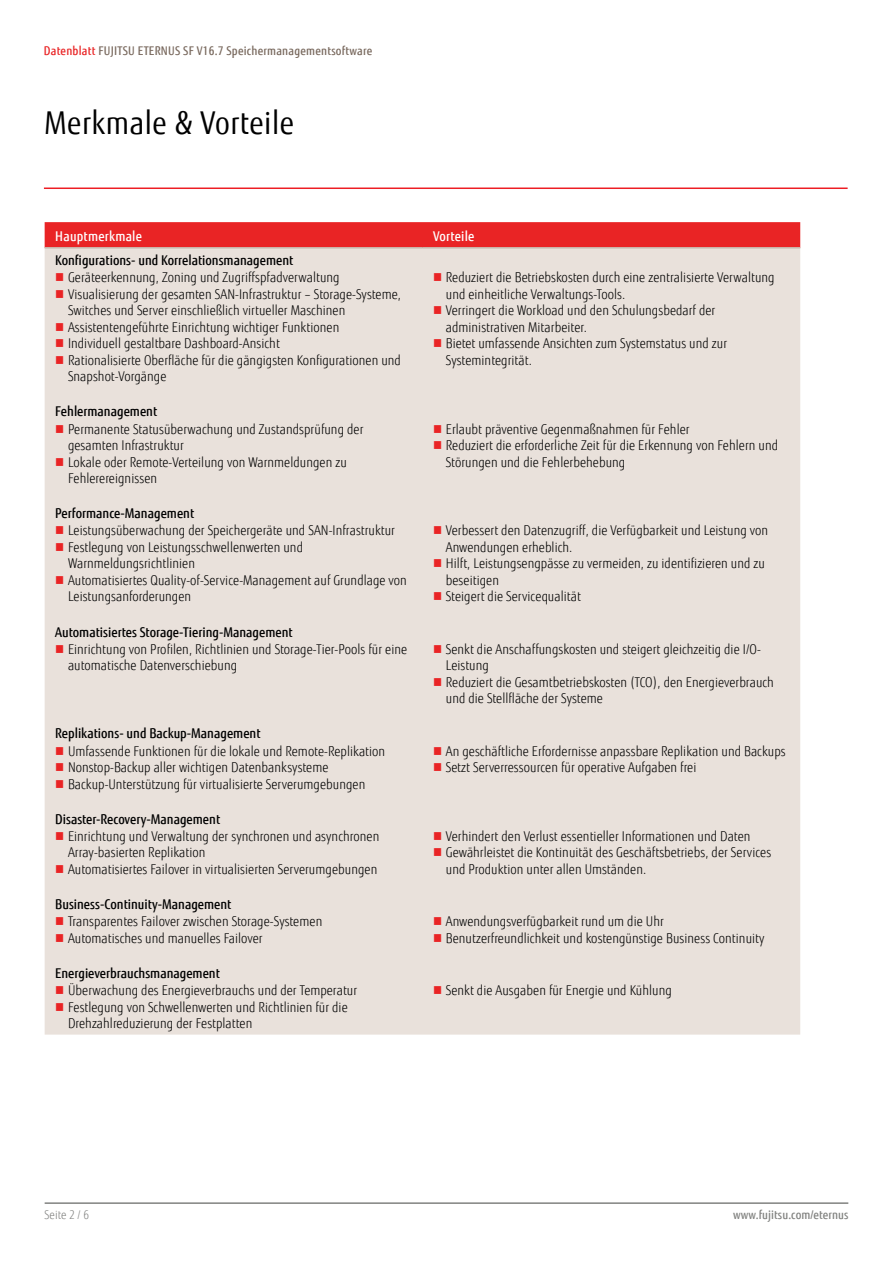
<style>
.page{position:relative;width:893px;height:1263px;background:#fff}
.page>*{position:absolute;margin:0;border:0;box-sizing:border-box;transform-origin:0 0}
.t1{font:31.5px "Fujitsu Sans";letter-spacing:.02em;color:#000;scale:.9 1}
.t2{font:300 13.5px/16.5px "Fujitsu Sans";letter-spacing:.005em;color:#000;scale:.9 1}
.t3{font:500 13.5px "Fujitsu Sans";color:#000;scale:.9 1}
.t4{font:500 13.5px "Fujitsu Sans";letter-spacing:.02em;color:#fff;scale:.9 1}
.t5{font:500 12px "Fujitsu Sans";letter-spacing:.02em;color:#79695e;scale:.9 1}
.t6{font:500 12px "Fujitsu Sans";letter-spacing:.005em;color:#818280;scale:.9 1}
.t7{font:300 12px "Fujitsu Sans";letter-spacing:.005em;color:#818280;scale:.9 1}
.s1{color:#e92425}
</style>
<div class="page">
<hr style="left:45px;top:1202px;width:803px;height:2px;background:#818280">
<div style="left:45px;top:222px;width:755px;height:25px;background:#e92425"></div>
<div style="left:45px;top:249px;width:755px;height:785px;background:#e9e1db"></div>
<hr style="left:45px;top:247px;width:377px;height:2px;background:#c9bbb0">
<hr style="left:422px;top:247px;width:378px;height:2px;background:#c9bbb0">
<hr style="left:44px;top:187px;width:804px;height:2px;background:#ed1d24">
<svg style="left:56px;top:273px;width:7px;height:8px"></svg>
<svg style="left:56px;top:290px;width:7px;height:8px"></svg>
<svg style="left:56px;top:323px;width:7px;height:8px"></svg>
<svg style="left:56px;top:339px;width:7px;height:8px"></svg>
<svg style="left:56px;top:356px;width:7px;height:8px"></svg>
<svg style="left:434px;top:273px;width:7px;height:8px"></svg>
<svg style="left:434px;top:306px;width:7px;height:8px"></svg>
<svg style="left:434px;top:339px;width:7px;height:8px"></svg>
<svg style="left:56px;top:425px;width:7px;height:7px"></svg>
<svg style="left:56px;top:458px;width:7px;height:7px"></svg>
<svg style="left:434px;top:425px;width:7px;height:7px"></svg>
<svg style="left:434px;top:441px;width:7px;height:8px"></svg>
<svg style="left:56px;top:526px;width:7px;height:8px"></svg>
<svg style="left:56px;top:543px;width:7px;height:8px"></svg>
<svg style="left:56px;top:576px;width:7px;height:8px"></svg>
<svg style="left:434px;top:526px;width:7px;height:8px"></svg>
<svg style="left:434px;top:559px;width:7px;height:8px"></svg>
<svg style="left:434px;top:592px;width:7px;height:8px"></svg>
<svg style="left:56px;top:645px;width:7px;height:8px"></svg>
<svg style="left:434px;top:645px;width:7px;height:8px"></svg>
<svg style="left:434px;top:678px;width:7px;height:8px"></svg>
<svg style="left:56px;top:747px;width:7px;height:8px"></svg>
<svg style="left:56px;top:763px;width:7px;height:8px"></svg>
<svg style="left:56px;top:780px;width:7px;height:7px"></svg>
<svg style="left:434px;top:747px;width:7px;height:8px"></svg>
<svg style="left:434px;top:763px;width:7px;height:8px"></svg>
<svg style="left:56px;top:832px;width:7px;height:8px"></svg>
<svg style="left:56px;top:865px;width:7px;height:8px"></svg>
<svg style="left:434px;top:832px;width:7px;height:8px"></svg>
<svg style="left:434px;top:848px;width:7px;height:8px"></svg>
<svg style="left:56px;top:917px;width:7px;height:8px"></svg>
<svg style="left:56px;top:934px;width:7px;height:8px"></svg>
<svg style="left:434px;top:917px;width:7px;height:8px"></svg>
<svg style="left:434px;top:934px;width:7px;height:8px"></svg>
<svg style="left:56px;top:986px;width:7px;height:8px"></svg>
<svg style="left:56px;top:1003px;width:7px;height:8px"></svg>
<svg style="left:434px;top:986px;width:7px;height:8px"></svg>
<p class="t5" style="left:44px;top:43px;width:366px"><span class="s1">Datenblatt</span> FUJITSU ETERNUS SF V16.7 Speichermanagementsoftware</p>
<h1 class="t1" style="left:45px;top:104px;width:279px">Merkmale &amp; Vorteile</h1>
<p class="t4" style="left:55px;top:228px;width:98px">Hauptmerkmale</p>
<p class="t4" style="left:433px;top:228px;width:48px">Vorteile</p>
<p class="t3" style="left:55px;top:252px;width:266px">Konfigurations- und Korrelationsmanagement</p>
<p class="t2" style="left:68px;top:269px;width:372px">Geräteerkennung, Zoning und Zugriffspfadverwaltung Visualisierung der gesamten SAN-Infrastruktur – Storage-Systeme, Switches und Server einschließlich virtueller Maschinen Assistentengeführte Einrichtung wichtiger Funktionen<br>Individuell gestaltbare Dashboard-Ansicht<br>Rationalisierte Oberfläche für die gängigsten Konfigurationen und Snapshot-Vorgänge</p>
<p class="t2" style="left:446px;top:269px;width:367px">Reduziert die Betriebskosten durch eine zentralisierte Verwaltung und einheitliche Verwaltungs-Tools.<br>Verringert die Workload und den Schulungsbedarf der administrativen Mitarbeiter.<br>Bietet umfassende Ansichten zum Systemstatus und zur Systemintegrität.</p>
<p class="t3" style="left:55px;top:403px;width:115px">Fehlermanagement</p>
<p class="t2" style="left:68px;top:421px;width:330px">Permanente Statusüberwachung und Zustandsprüfung der gesamten Infrastruktur<br>Lokale oder Remote-Verteilung von Warnmeldungen zu Fehlerereignissen</p>
<p class="t2" style="left:446px;top:421px;width:371px">Erlaubt präventive Gegenmaßnahmen für Fehler<br>Reduziert die erforderliche Zeit für die Erkennung von Fehlern und<br>Störungen und die Fehlerbehebung</p>
<p class="t3" style="left:55px;top:505px;width:156px">Performance-Management</p>
<p class="t2" style="left:68px;top:522px;width:378px">Leistungsüberwachung der Speichergeräte und SAN-Infrastruktur Festlegung von Leistungsschwellenwerten und Warnmeldungsrichtlinien<br>Automatisiertes Quality-of-Service-Management auf Grundlage von Leistungsanforderungen</p>
<p class="t2" style="left:446px;top:522px;width:360px">Verbessert den Datenzugriff, die Verfügbarkeit und Leistung von Anwendungen erheblich.<br>Hilft, Leistungsengpässe zu vermeiden, zu identifizieren und zu beseitigen<br>Steigert die Servicequalität</p>
<p class="t3" style="left:55px;top:623px;width:265px">Automatisiertes Storage-Tiering-Management</p>
<p class="t2" style="left:68px;top:641px;width:378px">Einrichtung von Profilen, Richtlinien und Storage-Tier-Pools für eine automatische Datenverschiebung</p>
<p class="t2" style="left:446px;top:641px;width:366px">Senkt die Anschaffungskosten und steigert gleichzeitig die I/O-Leistung<br>Reduziert die Gesamtbetriebskosten (TCO), den Energieverbrauch und die Stellfläche der Systeme</p>
<p class="t3" style="left:55px;top:725px;width:230px">Replikations- und Backup-Management</p>
<p class="t2" style="left:68px;top:743px;width:354px">Umfassende Funktionen für die lokale und Remote-Replikation<br>Nonstop-Backup aller wichtigen Datenbanksysteme<br>Backup-Unterstützung für virtualisierte Serverumgebungen</p>
<p class="t2" style="left:446px;top:743px;width:379px">An geschäftliche Erfordernisse anpassbare Replikation und Backups<br>Setzt Serverressourcen für operative Aufgaben frei</p>
<p class="t3" style="left:55px;top:811px;width:185px">Disaster-Recovery-Management</p>
<p class="t2" style="left:68px;top:828px;width:347px">Einrichtung und Verwaltung der synchronen und asynchronen<br>Array-basierten Replikation<br>Automatisiertes Failover in virtualisierten Serverumgebungen</p>
<p class="t2" style="left:446px;top:828px;width:363px">Verhindert den Verlust essentieller Informationen und Daten<br>Gewährleistet die Kontinuität des Geschäftsbetriebs, der Services und Produktion unter allen Umständen.</p>
<p class="t3" style="left:55px;top:896px;width:197px">Business-Continuity-Management</p>
<p class="t2" style="left:68px;top:913px;width:284px">Transparentes Failover zwischen Storage-Systemen<br>Automatisches und manuelles Failover</p>
<p class="t2" style="left:446px;top:913px;width:356px">Anwendungsverfügbarkeit rund um die Uhr<br>Benutzerfreundlichkeit und kostengünstige Business Continuity</p>
<p class="t3" style="left:55px;top:965px;width:185px">Energieverbrauchsmanagement</p>
<p class="t2" style="left:68px;top:982px;width:323px">Überwachung des Energieverbrauchs und der Temperatur<br>Festlegung von Schwellenwerten und Richtlinien für die<br>Drehzahlreduzierung der Festplatten</p>
<p class="t2" style="left:446px;top:982px;width:253px">Senkt die Ausgaben für Energie und Kühlung</p>
<p class="t7" style="left:45px;top:1208px;width:51px">Seite 2 / 6</p>
<p class="t6" style="left:733px;top:1208px;width:129px">www.fujitsu.com/eternus</p>
</div>
